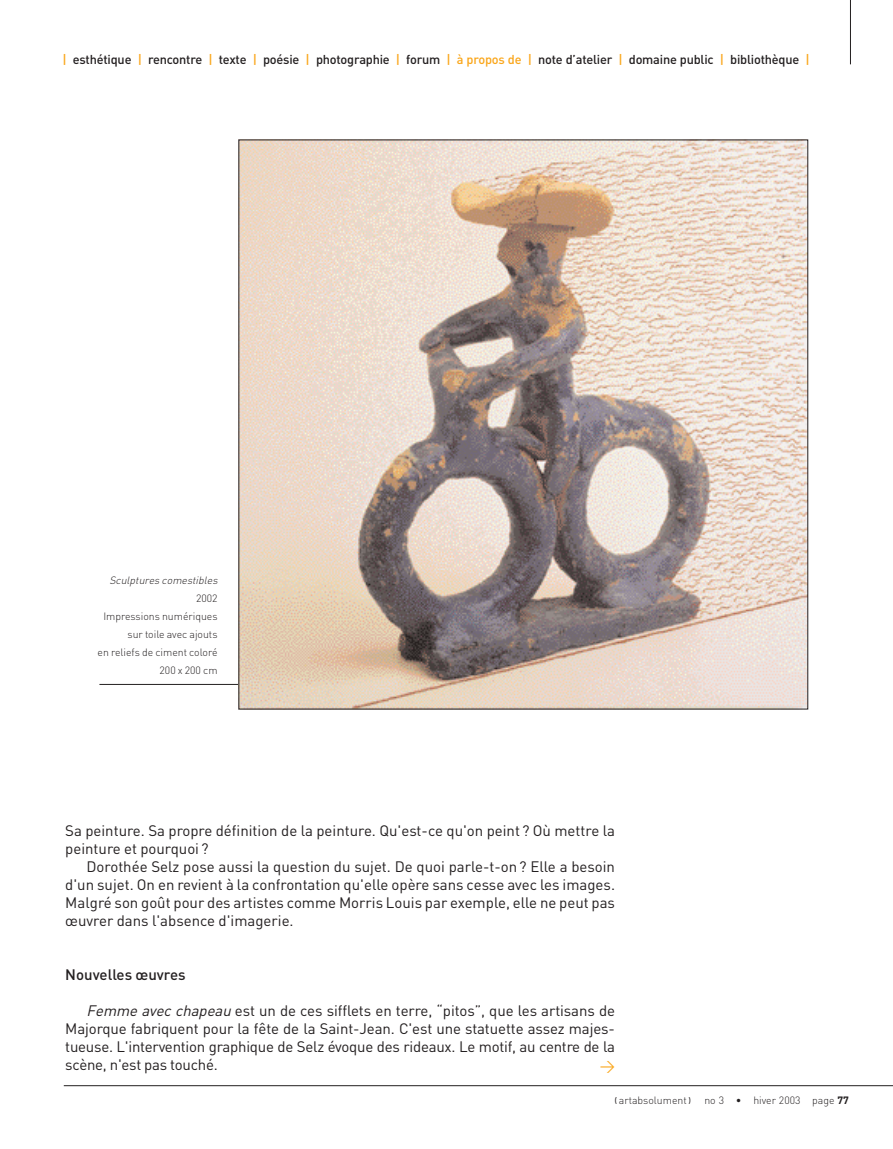
<style>
.page{position:relative;width:893px;height:1149px;background:#fff}
.page>*{position:absolute;margin:0;border:0;box-sizing:border-box;transform-origin:0 0}
.t1{font:15px/18px "DIN";color:#231f20;text-align:justify}
.t2{font:500 15px "DIN";color:#231f20}
.t3{font:15px "DIN";color:#faa61a}
.t4{font:500 12.75px "DIN";letter-spacing:-.015em;color:#231f20}
.t5{font:300 10.5px/18px "DIN";color:#231f20;text-align:right}
.t6{font:italic 300 10.5px "DIN";color:#231f20}
.s1{color:#faa61a}
.s2{font-style:italic}
.s3{font-family:"Isonorm 3098 Monospaced";font-weight:400}
.s4{font-weight:700}
</style>
<div class="page">
<hr style="left:850px;top:1px;width:1px;height:63px;background:#231f20">
<hr style="left:64px;top:1085px;width:829px;height:1px;background:#231f20">
<hr style="left:99px;top:684px;width:284px;height:1px;background:#231f20">
<img style="left:241px;top:142px;width:565px;height:565px">
<p class="t4" style="left:63px;top:55px;width:749px"><span class="s1">|</span> esthétique <span class="s1">|</span> rencontre <span class="s1">|</span> texte <span class="s1">|</span> poésie <span class="s1">|</span> photographie <span class="s1">|</span> forum <span class="s1">| à propos de |</span> note d’atelier <span class="s1">|</span> domaine public <span class="s1">|</span> bibliothèque <span class="s1">|</span></p>
<p class="t6" style="left:109px;top:576px;width:112px">Sculptures comestibles</p>
<p class="t5" style="left:98px;top:590px;width:121px">2002<br>Impressions numériques sur toile avec ajouts<br>en reliefs de ciment coloré<br>200 x 200 cm</p>
<p class="t1" style="left:65px;top:822px;width:551px">Sa peinture. Sa propre définition de la peinture. Qu'est-ce qu'on peint ? Où mettre la peinture et pourquoi ?</p>
<p class="t1" style="left:65px;top:858px;width:551px;text-indent:21px">Dorothée Selz pose aussi la question du sujet. De quoi parle-t-on ? Elle a besoin d'un sujet. On en revient à la confrontation qu'elle opère sans cesse avec les images.<br>Malgré son goût pour des artistes comme Morris Louis par exemple, elle ne peut pas œuvrer dans l'absence d'imagerie.</p>
<p class="t2" style="left:65px;top:968px;width:122px">Nouvelles œuvres</p>
<p class="t1" style="left:65px;top:1002px;width:551px;text-indent:21px"><span class="s2">Femme avec chapeau</span>est un de ces sifflets en terre, “pitos”, que les artisans de Majorque fabriquent pour la fête de la Saint-Jean. C'est une statuette assez majes&shy;tueuse. L'intervention graphique de Selz évoque des rideaux. Le motif, au centre de la scène, n'est pas touché.</p>
<p class="t3" style="left:600px;top:1059px;width:17px">&gt;</p>
<p class="t5" style="left:613px;top:1092px;width:237px"><span class="s3">(</span>artabsolument<span class="s3">)</span> no 3 • hiver 2003 page <span class="s4">77</span></p>
</div>
